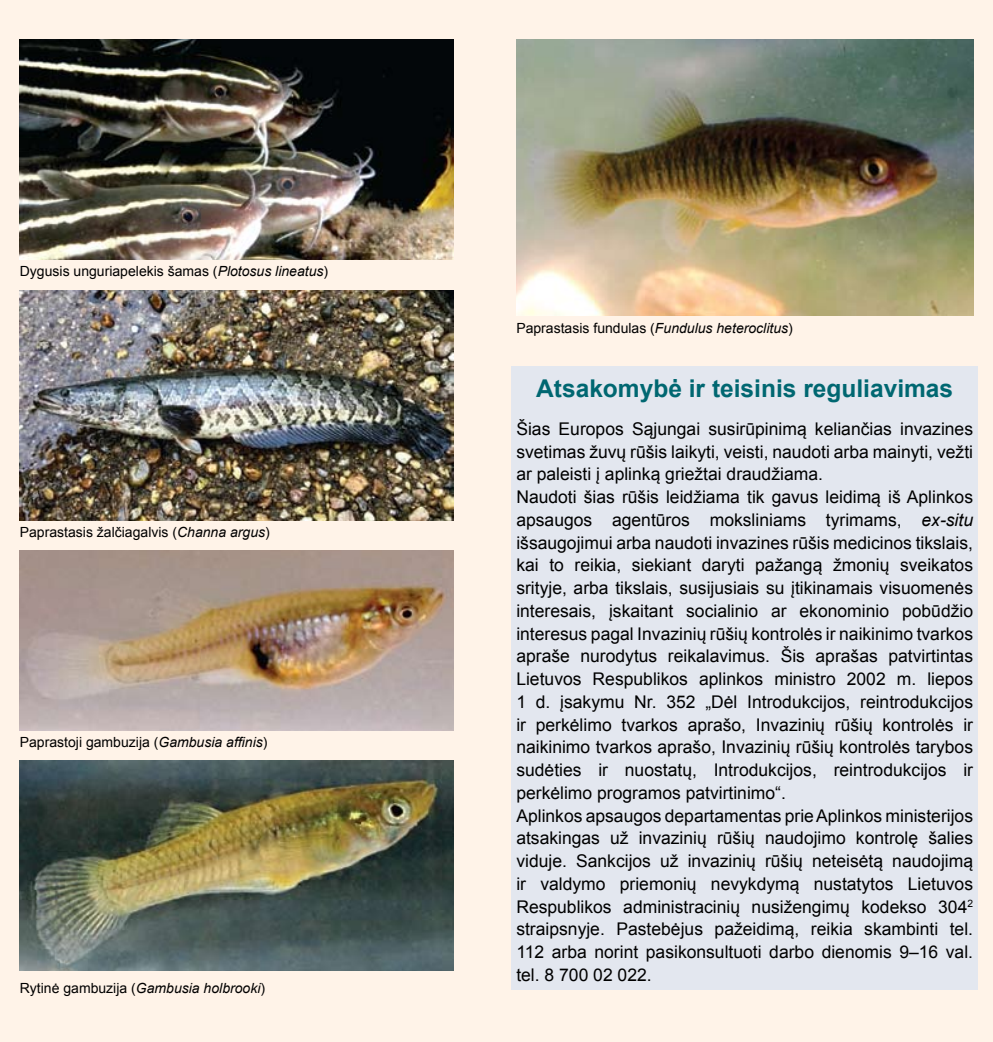
<style>
.page{position:relative;width:993px;height:1042px;background:#fff}
.page>*{position:absolute;margin:0;border:0;box-sizing:border-box;transform-origin:0 0}
.t1{font:700 24.5px "Arial";color:#006771}
.t2{font:17.5px/22.8px "Arial";color:#000}
.t3{font:14px "Arial";color:#000}
.s1{font-style:italic}
</style>
<div class="page">
<div style="left:0;top:0;width:496px;height:1042px;background:#fff3e8"></div>
<div style="left:496px;top:0;width:496px;height:1042px;background:#fff3e8"></div>
<div style="left:511px;top:366px;width:466px;height:624px;background:#e3e7ef"></div>
<img style="left:20px;top:40px;width:433px;height:220px">
<img style="left:20px;top:290px;width:433px;height:230px">
<img style="left:20px;top:551px;width:433px;height:179px">
<img style="left:20px;top:761px;width:433px;height:210px">
<img style="left:516px;top:40px;width:456px;height:276px">
<p class="t3" style="left:20px;top:262px;width:310px">Dygusis unguriapelekis šamas (<span class="s1">Plotosus lineatus</span>)</p>
<p class="t3" style="left:20px;top:523px;width:251px">Paprastasis žalčiagalvis (<span class="s1">Channa argus</span>)</p>
<p class="t3" style="left:20px;top:733px;width:249px">Paprastoji gambuzija (<span class="s1">Gambusia affinis</span>)</p>
<p class="t3" style="left:20px;top:978px;width:247px">Rytinė gambuzija (<span class="s1">Gambusia holbrooki</span>)</p>
<p class="t3" style="left:516px;top:319px;width:278px">Paprastasis fundulas (<span class="s1">Fundulus heteroclitus</span>)</p>
<h1 class="t1" style="left:536px;top:372px;width:418px">Atsakomybė ir teisinis reguliavimas</h1>
<p class="t2" style="left:516px;top:417px;width:458px">Šias Europos Sąjungai susirūpinimą keliančias invazines svetimas žuvų rūšis laikyti, veisti, naudoti arba mainyti, vežti ar paleisti į aplinką griežtai draudžiama.<br>Naudoti šias rūšis leidžiama tik gavus leidimą iš Aplinkos apsaugos agentūros moksliniams tyrimams, <span class="s1">ex-situ </span>išsaugojimui arba naudoti invazines rūšis medicinos tikslais, kai to reikia, siekiant daryti pažangą žmonių sveikatos srityje, arba tikslais, susijusiais su įtikinamais visuomenės interesais, įskaitant socialinio ar ekonominio pobūdžio interesus pagal Invazinių rūšių kontrolės ir naikinimo tvarkos apraše nurodytus reikalavimus. Šis aprašas patvirtintas Lietuvos Respublikos aplinkos ministro 2002 m. liepos 1 d. įsakymu Nr. 352 „Dėl Introdukcijos, reintrodukcijos ir perkėlimo tvarkos aprašo, Invazinių rūšių kontrolės ir naikinimo tvarkos aprašo, Invazinių rūšių kontrolės tarybos sudėties ir nuostatų, Introdukcijos, reintrodukcijos ir perkėlimo programos patvirtinimo“.<br>Aplinkos apsaugos departamentas prie Aplinkos ministerijos atsakingas už invazinių rūšių naudojimo kontrolę šalies viduje. Sankcijos už invazinių rūšių neteisėtą naudojimą ir valdymo priemonių nevykdymą nustatytos Lietuvos Respublikos administracinių nusižengimų kodekso 304<sup>2 </sup>straipsnyje. Pastebėjus pažeidimą, reikia skambinti tel.<br>112 arba norint pasikonsultuoti darbo dienomis 9–16 val. tel. 8 700 02 022.</p>
</div>
